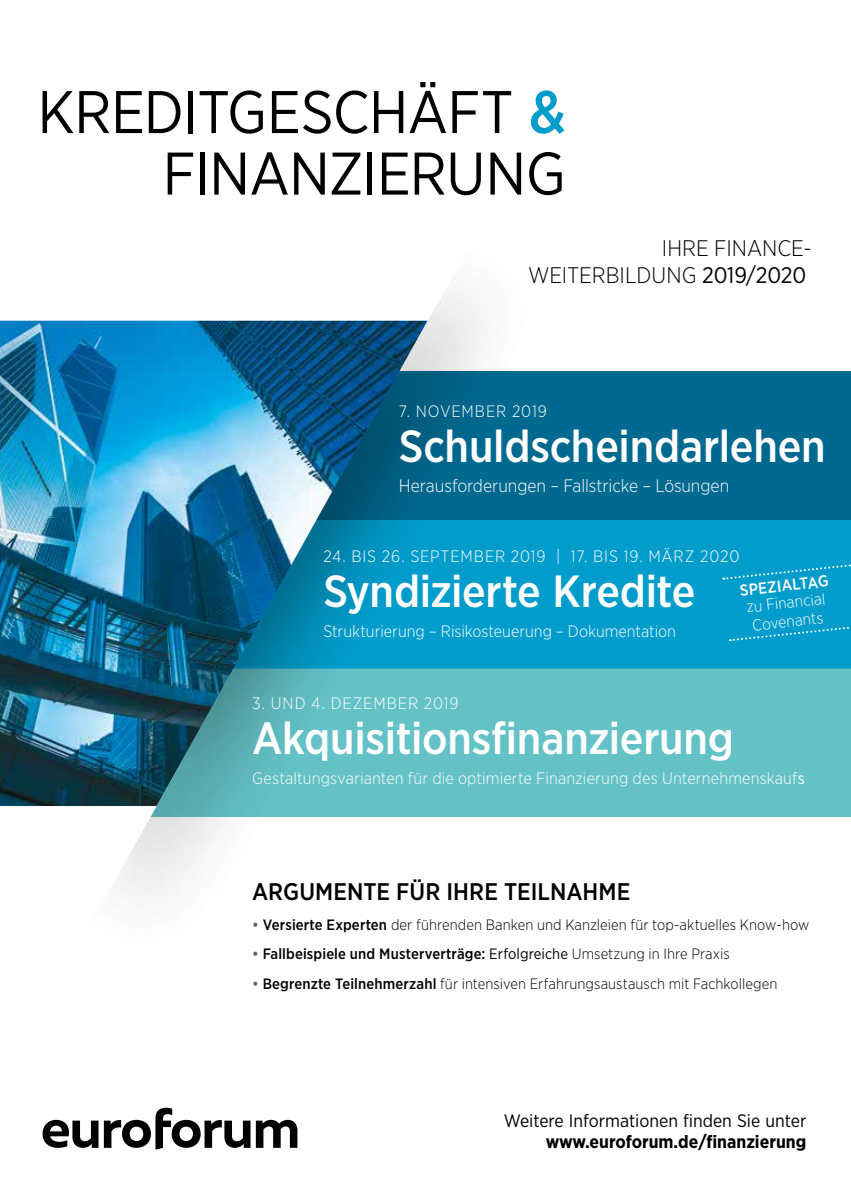
<style>
.page{position:relative;width:851px;height:1191px;background:#fff}
.page>*{position:absolute;margin:0;border:0;box-sizing:border-box;transform-origin:0 0}
.t1{font:60px/61.5px "Gotham Narrow";letter-spacing:-.01em;color:#000;text-align:right}
.t2{font:500 45px "Gotham Narrow";letter-spacing:-.005em;color:#fff}
.t3{font:500 24px "Gotham Narrow";color:#000}
.t4{font:300 22.5px/27px "Gotham Narrow";color:#000;text-align:right}
.t5{font:300 18px "Gotham Narrow";letter-spacing:-.005em;color:#fff}
.t6{font:18px "Gotham Narrow";color:#000}
.t7{font:700 18px "Gotham Narrow";color:#000}
.t8{font:300 16.5px "Gotham Narrow";letter-spacing:.01em;color:#fff}
.t9{font:300 16.5px "Gotham Narrow";letter-spacing:.05em;color:#fff}
.t10{font:300 16.5px "Gotham Narrow";letter-spacing:.055em;color:#fff}
.t11{font:300 15.9px/18.6px "Gotham Narrow";color:#fff}
.t12{font:500 15.9px "Gotham Narrow";color:#fff}
.t13{font:300 15px "Gotham Narrow";letter-spacing:.005em;color:#000}
.t14{font:500 15px "Gotham Narrow";letter-spacing:.01em;color:#000}
.s1{font-weight:500;color:#009dcc}
.s2{font-weight:400}
.s3{font-weight:500;color:#646363}
.s4{font-weight:500}
.s5{color:#646363}
.s6{font-weight:300}
</style>
<div class="page">
<img style="left:62px;top:287px;width:788px;height:863px">
<img style="left:0;top:321px;width:427px;height:485px">
<svg style="left:43px;top:1107px;width:254px;height:42px"></svg>
<svg style="left:723px;top:562px;width:128px;height:18px;background:#0aa1ce"></svg>
<svg style="left:729px;top:623px;width:122px;height:19px;background:#0aa0cd"></svg>
<h1 class="t1" style="left:37px;top:80px;width:530px">KREDITGESCHÄFT <span class="s1">&amp;<br></span>FINANZIERUNG</h1>
<h3 class="t4" style="left:528px;top:234px;width:285px">IHRE FINANCE-<br>WEITERBILDUNG <span class="s2">2019/2020</span></h3>
<p class="t9" style="left:399px;top:401px;width:149px">7. NOVEMBER 2019</p>
<h2 class="t2" style="left:399px;top:417px;width:428px">Schuldscheindarlehen</h2>
<p class="t5" style="left:399px;top:474px;width:332px">Herausforderungen – Fallstricke – Lösungen</p>
<p class="t9" style="left:323px;top:546px;width:417px">24. BIS 26. SEPTEMBER 2019 | 17. BIS 19. MÄRZ 2020</p>
<h2 class="t2" style="left:323px;top:562px;width:373px">Syndizierte Kredite</h2>
<p class="t8" style="left:323px;top:621px;width:354px">Strukturierung – Risikosteuerung – Dokumentation</p>
<p class="t12" style="left:738px;top:580px;width:90px;rotate:-6deg">SPEZIALTAG</p>
<p class="t11" style="left:745px;top:597px;width:81px;rotate:-6deg">zu Financial<br>Covenants</p>
<p class="t10" style="left:252px;top:692px;width:208px">3. UND 4. DEZEMBER 2019</p>
<h2 class="t2" style="left:252px;top:709px;width:483px">Akquisitionsfinanzierung</h2>
<p class="t8" style="left:252px;top:767px;width:554px">Gestaltungsvarianten für die optimierte Finanzierung des Unternehmenskauf<span class="s2">s</span></p>
<h3 class="t3" style="left:252px;top:876px;width:379px">ARGUMENTE FÜR IHRE TEILNAHME</h3>
<p class="t13" style="left:252px;top:915px;width:559px"><span class="s3">•</span> <span class="s4">Versierte Experten</span> der führenden Banken und Kanzleien für top-aktuelles Know-how</p>
<p class="t14" style="left:252px;top:944px;width:479px"><span class="s5">•</span> Fallbeispiele und Musterverträge: <span class="s2">Erfolgreiche</span> <span class="s6">Umsetzung in Ihre Praxis</span></p>
<p class="t13" style="left:252px;top:974px;width:526px"><span class="s3">•</span> <span class="s4">Begrenzte Teilnehmerzahl</span> für intensiven Erfahrungsaustausch mit Fachkollegen</p>
<p class="t6" style="left:503px;top:1110px;width:304px">Weitere Informationen finden Sie unter</p>
<p class="t7" style="left:545px;top:1130px;width:262px">www.euroforum.de/finanzierung</p>
</div>
